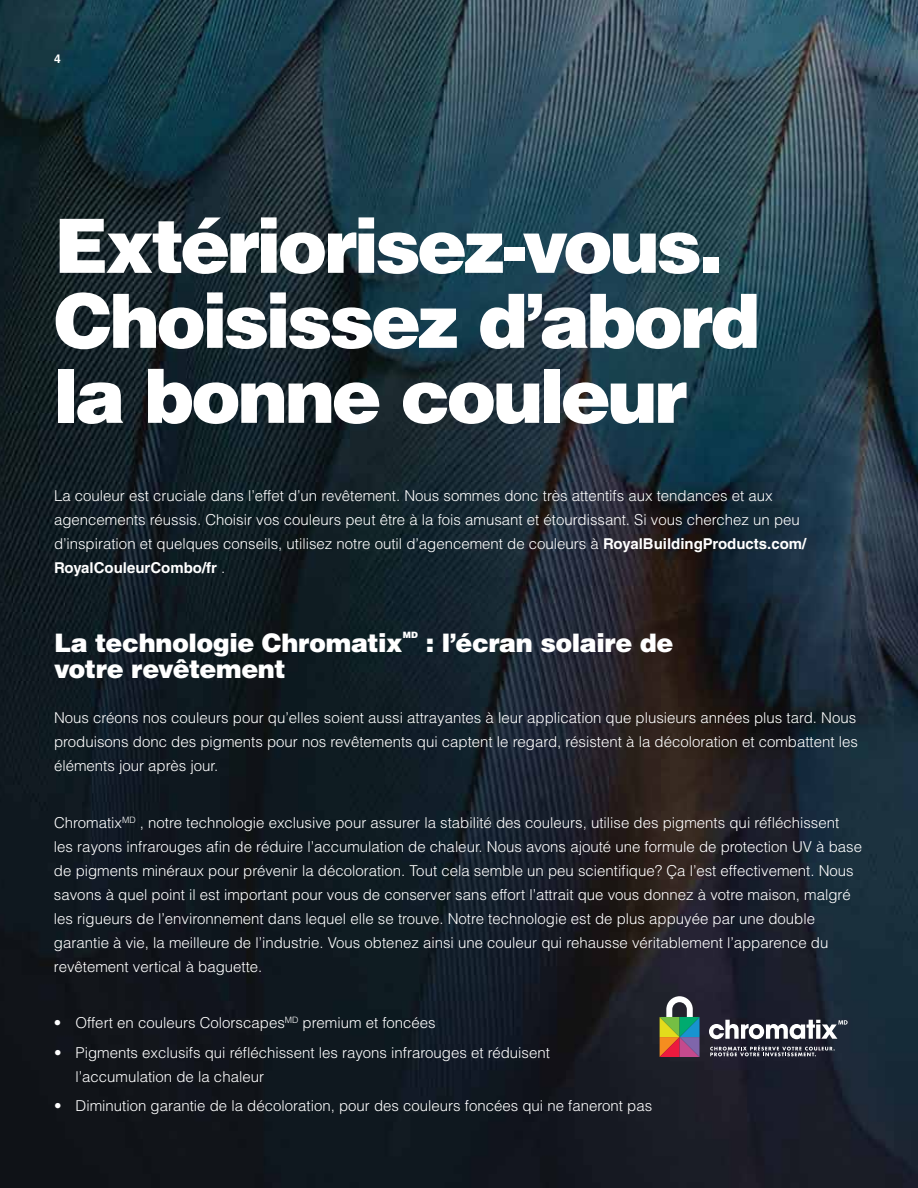
<style>
.page{position:relative;width:918px;height:1188px;background:#fff}
.page>*{position:absolute;margin:0;border:0;box-sizing:border-box;transform-origin:0 0}
.t1{font:900 75px/75px "Helvetica LT Std";letter-spacing:-.045em;color:#fff}
.t2{font:900 25.5px "Helvetica LT Std";letter-spacing:-.02em;color:#fff}
.t3{font:300 15px/24px "Helvetica LT Std";color:#fff}
.t4{font:700 12px "Helvetica LT Std";color:#fff}
.t5{font:900 8.7px "Helvetica LT Std";color:#fff}
.s1{font-weight:700}
</style>
<div class="page">
<img style="left:0;top:0;width:918px;height:1188px">
<svg style="left:660px;top:996px;width:40px;height:61px;background:#817a6a"></svg>
<svg style="left:710px;top:1045px;width:125px;height:11px"></svg>
<svg style="left:709px;top:1020px;width:139px;height:19px"></svg>
<p class="t4" style="left:54px;top:51px;width:8px">4</p>
<h1 class="t1" style="left:54px;top:207px;width:708px">Extériorisez-vous.<br>Choisissez d’abord la bonne couleur</h1>
<p class="t3" style="left:54px;top:483px;width:754px">La couleur est cruciale dans l’effet d’un revêtement. Nous sommes donc très attentifs aux tendances et aux agencements réussis. Choisir vos couleurs peut être à la fois amusant et étourdissant. Si vous cherchez un peu d’inspiration et quelques conseils, utilisez notre outil d’agencement de couleurs à <span class="s1">RoyalBuildingProducts.com/ RoyalCouleurCombo/fr</span> .</p>
<h2 class="t2" style="left:54px;top:627px;width:350px">La technologie Chromatix</h2>
<p class="t5" style="left:403px;top:630px;width:17px">MD</p>
<h2 class="t2" style="left:426px;top:627px;width:249px">: l’écran solaire de</h2>
<h2 class="t2" style="left:54px;top:652px;width:233px">votre revêtement</h2>
<p class="t3" style="left:54px;top:706px;width:805px;text-align:justify">Nous créons nos couleurs pour qu’elles soient aussi attrayantes à leur application que plusieurs années plus tard. Nous produisons donc des pigments pour nos revêtements qui captent le regard, résistent à la décoloration et combattent les éléments jour après jour.</p>
<p class="t3" style="left:54px;top:810px;width:810px">Chromatix<sup>MD</sup> , notre technologie exclusive pour assurer la stabilité des couleurs, utilise des pigments qui réfléchissent les rayons infrarouges afin de réduire l’accumulation de chaleur. Nous avons ajouté une formule de protection UV à base de pigments minéraux pour prévenir la décoloration. Tout cela semble un peu scientifique? Ça l’est effectivement. Nous savons à quel point il est important pour vous de conserver sans effort l’attrait que vous donnez à votre maison, malgré les rigueurs de l’environnement dans lequel elle se trouve. Notre technologie est de plus appuyée par une double garantie à vie, la meilleure de l’industrie. Vous obtenez ainsi une couleur qui rehausse véritablement l’apparence du revêtement vertical à baguette.</p>
<p class="t3" style="left:54px;top:1011px;width:383px">• Offert en couleurs Colorscapes<sup>MD</sup> premium et foncées</p>
<p class="t3" style="left:76px;top:1040px;width:476px;text-indent:-22px">• Pigments exclusifs qui réfléchissent les rayons infrarouges et réduisent l’accumulation de la chaleur</p>
<p class="t3" style="left:54px;top:1094px;width:600px">• Diminution garantie de la décoloration, pour des couleurs foncées qui ne faneront pas</p>
</div>
